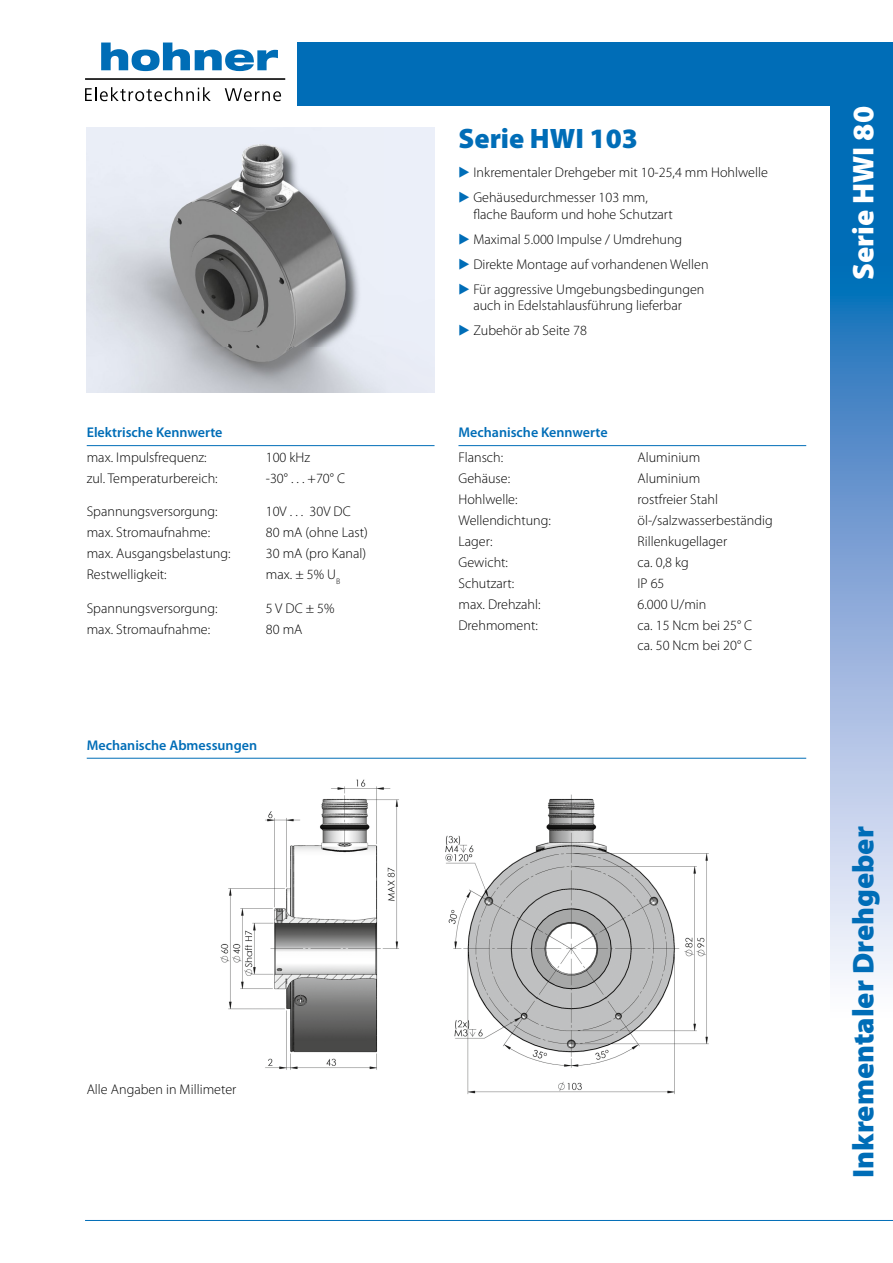
<style>
.page{position:relative;width:893px;height:1263px;background:#fff}
.page>*{position:absolute;margin:0;border:0;box-sizing:border-box;transform-origin:0 0}
.t1{font:900 30px "Myriad Pro";color:#006db7}
.t2{font:900 30px "Myriad Pro";color:#fff}
.t3{font:900 28.2px "Myriad Pro";color:#006db7}
.t4{font:300 14.1px/24.9px "Myriad Pro";color:#000}
.t5{font:600 14.1px "Myriad Pro";color:#006db7}
.s1{font-family:"European Pi Three";font-weight:400;color:#006db7}
</style>
<div class="page">
<div style="left:298px;top:43px;width:595px;height:63px;background:#006db7"></div>
<div style="left:830px;top:43px;width:63px;height:211px;background:#006db7"></div>
<svg style="left:830px;top:254px;width:63px;height:725px;background:#89aeda"></svg>
<hr style="left:85px;top:1220px;width:808px;height:1px;background:#006db7">
<svg style="left:101px;top:43px;width:177px;height:28px"></svg>
<svg style="left:85px;top:87px;width:126px;height:14px"></svg>
<svg style="left:225px;top:88px;width:56px;height:13px"></svg>
<hr style="left:85px;top:78px;width:200px;height:2px;background:#000">
<img style="left:220px;top:779px;width:489px;height:315px">
<hr style="left:458px;top:445px;width:348px;height:1px;background:#006db7">
<hr style="left:87px;top:445px;width:347px;height:1px;background:#006db7">
<img style="left:87px;top:128px;width:347px;height:264px">
<hr style="left:87px;top:758px;width:719px;height:1px;background:#006db7">
<p class="t5" style="left:87px;top:424px;width:137px">Elektrische Kennwerte</p>
<p class="t4" style="left:87px;top:445px;width:121px">max. Impulsfrequenz:</p>
<p class="t4" style="left:266px;top:445px;width:46px">100 kHz</p>
<p class="t4" style="left:87px;top:466px;width:132px">zul. Temperaturbereich:</p>
<p class="t4" style="left:266px;top:466px;width:81px">-30° . . . +70° C</p>
<p class="t4" style="left:87px;top:499px;width:132px">Spannungsversorgung:</p>
<p class="t4" style="left:266px;top:499px;width:86px">10V . . . 30V DC</p>
<p class="t4" style="left:87px;top:520px;width:125px">max. Stromaufnahme:</p>
<p class="t4" style="left:266px;top:520px;width:104px">80 mA (ohne Last)</p>
<p class="t4" style="left:87px;top:541px;width:145px">max. Ausgangsbelastung:</p>
<p class="t4" style="left:266px;top:541px;width:102px">30 mA (pro Kanal)</p>
<p class="t4" style="left:87px;top:562px;width:82px">Restwelligkeit:</p>
<p class="t4" style="left:266px;top:562px;width:76px">max. ± 5% U<sub>B</sub></p>
<p class="t4" style="left:87px;top:595px;width:132px">Spannungsversorgung:</p>
<p class="t4" style="left:266px;top:595px;width:70px">5 V DC ± 5%</p>
<p class="t4" style="left:87px;top:616px;width:125px">max. Stromaufnahme:</p>
<p class="t4" style="left:266px;top:616px;width:38px">80 mA</p>
<p class="t5" style="left:87px;top:736px;width:172px">Mechanische Abmessungen</p>
<p class="t4" style="left:87px;top:1077px;width:151px">Alle Angaben in Millimeter</p>
<h2 class="t3" style="left:458px;top:120px;width:181px">Serie HWI 103</h2>
<p class="t4" style="left:458px;top:160px;width:311px"><span class="s1">E</span> Inkrementaler Drehgeber mit 10-25,4 mm Hohlwelle<br><span class="s1">E</span> Gehäusedurchmesser 103 mm,</p>
<p class="t4" style="left:458px;top:202px;width:252px;text-indent:15px">flache Bauform und hohe Schutzart<br><span class="s1">E</span> Maximal 5.000 Impulse / Umdrehung<br><span class="s1">E</span> Direkte Montage auf vorhandenen Wellen <span class="s1">E</span> Für aggressive Umgebungsbedingungen</p>
<p class="t4" style="left:458px;top:293px;width:225px;text-indent:15px">auch in Edelstahlausführung lieferbar<br><span class="s1">E</span> Zubehör ab Seite 78</p>
<p class="t5" style="left:458px;top:424px;width:151px">Mechanische Kennwerte</p>
<p class="t4" style="left:458px;top:445px;width:46px">Flansch:</p>
<p class="t4" style="left:638px;top:445px;width:64px">Aluminium</p>
<p class="t4" style="left:458px;top:466px;width:53px">Gehäuse:</p>
<p class="t4" style="left:638px;top:466px;width:64px">Aluminium</p>
<p class="t4" style="left:458px;top:487px;width:61px">Hohlwelle:</p>
<p class="t4" style="left:638px;top:487px;width:82px">rostfreier Stahl</p>
<p class="t4" style="left:458px;top:508px;width:94px">Wellendichtung:</p>
<p class="t4" style="left:638px;top:508px;width:137px">öl-/salzwasserbeständig</p>
<p class="t4" style="left:458px;top:529px;width:36px">Lager:</p>
<p class="t4" style="left:638px;top:529px;width:91px">Rillenkugellager</p>
<p class="t4" style="left:458px;top:549px;width:51px">Gewicht:</p>
<p class="t4" style="left:638px;top:549px;width:53px">ca. 0,8 kg</p>
<p class="t4" style="left:458px;top:570px;width:57px">Schutzart:</p>
<p class="t4" style="left:638px;top:570px;width:28px">IP 65</p>
<p class="t4" style="left:458px;top:591px;width:84px">max. Drehzahl:</p>
<p class="t4" style="left:638px;top:591px;width:70px">6.000 U/min</p>
<p class="t4" style="left:458px;top:612px;width:81px">Drehmoment:</p>
<p class="t4" style="left:638px;top:614px;width:116px;line-height:20.9px">ca. 15 Ncm bei 25° C ca. 50 Ncm bei 20° C</p>
<h1 class="t2" style="left:843px;top:280px;width:175px;rotate:-90deg">Serie HWI 80</h1>
<h1 class="t1" style="left:843px;top:1178px;width:353px;rotate:-90deg">Inkrementaler Drehgeber</h1>
</div>
